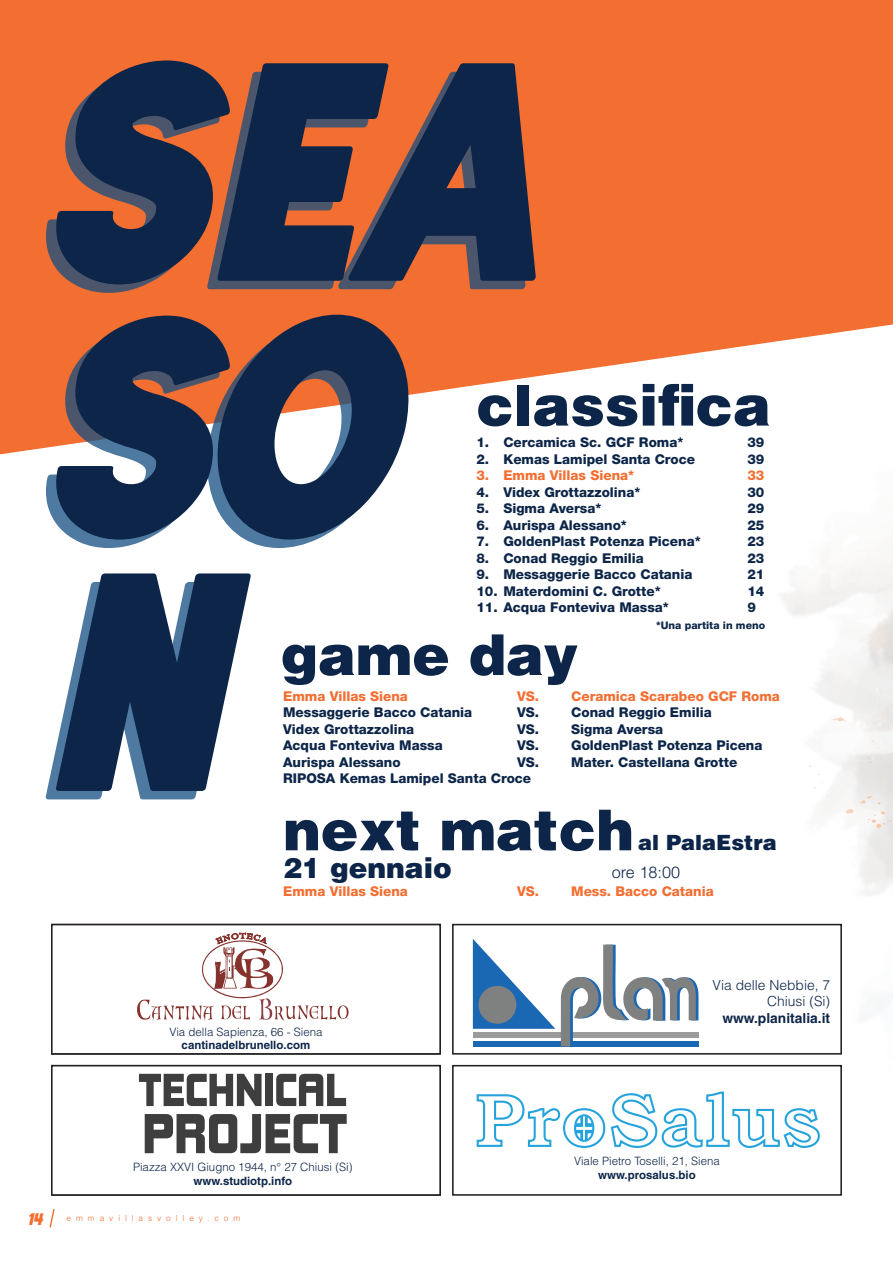
<style>
.page{position:relative;width:893px;height:1263px;background:#fff}
.page>*{position:absolute;margin:0;border:0;box-sizing:border-box;transform-origin:0 0}
.t1{font:italic 307.5px "Authentico";color:#0c2548}
.t2{font:900 56.4px "Helvetica LT Std";color:#0c2548}
.t3{font:900 28.05px "Helvetica LT Std";color:#0c2548}
.t4{font:900 21px "Helvetica LT Std";color:#0c2548}
.t5{font:italic 16.65px "Authentico";color:#f36e31}
.t6{font:300 16.2px "Helvetica LT Std";color:#0c2548}
.t7{font:300 13.8px "Helvetica LT Std";color:#0c2548}
.t8{font:700 13.8px "Helvetica LT Std";color:#0c2548}
.t9{font:800 13.5px "Helvetica Neue LT Std";color:#0c2548}
.t10{font:800 13.5px "Helvetica Neue LT Std";color:#f36e31}
.t11{font:300 11.55px "Helvetica LT Std";color:#0c2548}
.t12{font:700 11.55px "Helvetica LT Std";color:#0c2548}
.t13{font:800 10.5px "Helvetica Neue LT Std";color:#0c2548}
.t14{font:300 8.25px "Helvetica LT Std";letter-spacing:.6em;color:#f36e31}
</style>
<div class="page">
<svg style="left:49px;top:1209px;width:6px;height:19px"></svg>
<img style="left:646px;top:562px;width:247px;height:503px">
<svg style="left:0;top:0;width:893px;height:454px;background:#f4824e"></svg>
<svg style="left:139px;top:1074px;width:123px;height:32px"></svg>
<div style="left:265px;top:1074px;width:8px;height:32px;background:#3e3e3f"></div>
<svg style="left:276px;top:1074px;width:70px;height:32px"></svg>
<svg style="left:145px;top:1114px;width:202px;height:39px"></svg>
<div style="left:51px;top:1065px;width:390px;height:131px;border:2px solid #231f20"></div>
<div style="left:51px;top:924px;width:390px;height:130px;border:2px solid #231f20"></div>
<div style="left:452px;top:1065px;width:390px;height:131px;border:2px solid #231f20"></div>
<div style="left:453px;top:924px;width:388px;height:130px;background:#fff"></div>
<div style="left:452px;top:924px;width:390px;height:130px;border:2px solid #231f20"></div>
<svg style="left:137px;top:933px;width:212px;height:88px"></svg>
<svg style="left:473px;top:939px;width:82px;height:90px"></svg>
<div style="left:478px;top:986px;width:38px;height:38px;background:#7f8080;border-radius:50%"></div>
<div style="left:473px;top:1032px;width:225px;height:6px;background:#9c9b9b"></div>
<div style="left:473px;top:1042px;width:225px;height:5px;background:#1a67b3"></div>
<svg style="left:561px;top:944px;width:137px;height:102px"></svg>
<svg style="left:611px;top:1091px;width:209px;height:57px"></svg>
<svg style="left:477px;top:1094px;width:128px;height:54px"></svg>
<p class="t1" style="left:56px;top:-28px;width:486px">SEA</p>
<p class="t1" style="left:56px;top:227px;width:340px">SO</p>
<p class="t1" style="left:56px;top:482px;width:186px">N</p>
<p class="t2" style="left:476px;top:368px;width:296px">classifica</p>
<p class="t9" style="left:476px;top:434px;width:209px">1. Cercamica Sc. GCF Roma*</p>
<p class="t9" style="left:747px;top:434px;width:19px">39</p>
<p class="t9" style="left:476px;top:451px;width:220px">2. Kemas Lamipel Santa Croce</p>
<p class="t9" style="left:747px;top:451px;width:19px">39</p>
<p class="t10" style="left:476px;top:467px;width:159px">3. Emma Villas Siena*</p>
<p class="t10" style="left:747px;top:467px;width:19px">33</p>
<p class="t9" style="left:476px;top:484px;width:166px">4. Videx Grottazzolina*</p>
<p class="t9" style="left:747px;top:484px;width:19px">30</p>
<p class="t9" style="left:476px;top:500px;width:127px">5. Sigma Aversa*</p>
<p class="t9" style="left:747px;top:500px;width:19px">29</p>
<p class="t9" style="left:476px;top:517px;width:152px">6. Aurispa Alessano*</p>
<p class="t9" style="left:747px;top:517px;width:19px">25</p>
<p class="t9" style="left:476px;top:533px;width:226px">7. GoldenPlast Potenza Picena*</p>
<p class="t9" style="left:747px;top:533px;width:19px">23</p>
<p class="t9" style="left:476px;top:550px;width:169px">8. Conad Reggio Emilia</p>
<p class="t9" style="left:747px;top:550px;width:19px">23</p>
<p class="t9" style="left:476px;top:566px;width:218px">9. Messaggerie Bacco Catania</p>
<p class="t9" style="left:747px;top:566px;width:19px">21</p>
<p class="t9" style="left:476px;top:583px;width:186px">10. Materdomini C. Grotte*</p>
<p class="t9" style="left:747px;top:583px;width:19px">14</p>
<p class="t9" style="left:476px;top:599px;width:194px">11. Acqua Fonteviva Massa*</p>
<p class="t9" style="left:747px;top:599px;width:10px">9</p>
<p class="t13" style="left:656px;top:619px;width:110px">*Una partita in meno</p>
<p class="t2" style="left:281px;top:618px;width:299px">game day</p>
<p class="t10" style="left:283px;top:688px;width:126px">Emma Villas Siena</p>
<p class="t10" style="left:517px;top:688px;width:264px">VS. Ceramica Scarabeo GCF Roma</p>
<p class="t9" style="left:283px;top:704px;width:191px">Messaggerie Bacco Catania</p>
<p class="t9" style="left:517px;top:704px;width:196px">VS. Conad Reggio Emilia</p>
<p class="t9" style="left:283px;top:721px;width:133px">Videx Grottazzolina</p>
<p class="t9" style="left:517px;top:721px;width:148px">VS. Sigma Aversa</p>
<p class="t9" style="left:283px;top:737px;width:161px">Acqua Fonteviva Massa</p>
<p class="t9" style="left:517px;top:737px;width:247px">VS. GoldenPlast Potenza Picena</p>
<p class="t9" style="left:283px;top:754px;width:119px">Aurispa Alessano</p>
<p class="t9" style="left:517px;top:754px;width:222px">VS. Mater. Castellana Grotte</p>
<p class="t9" style="left:283px;top:770px;width:250px">RIPOSA Kemas Lamipel Santa Croce</p>
<p class="t2" style="left:283px;top:793px;width:352px">next match</p>
<p class="t3" style="left:283px;top:850px;width:170px">21 gennaio</p>
<p class="t6" style="left:612px;top:862px;width:70px">ore 18:00</p>
<p class="t4" style="left:638px;top:829px;width:140px">al PalaEstra</p>
<p class="t10" style="left:283px;top:883px;width:126px">Emma Villas Siena</p>
<p class="t10" style="left:517px;top:883px;width:198px">VS. Mess. Bacco Catania</p>
<p class="t11" style="left:169px;top:1024px;width:155px">Via della Sapienza, 66 - Siena</p>
<p class="t12" style="left:182px;top:1038px;width:130px">cantinadelbrunello.com</p>
<p class="t11" style="left:133px;top:1159px;width:221px">Piazza XXVI Giugno 1944, n° 27 Chiusi (Si)</p>
<p class="t12" style="left:194px;top:1173px;width:100px">www.studiotp.info</p>
<p class="t5" style="left:29px;top:1208px;width:16px">14</p>
<p class="t14" style="left:67px;top:1213px;width:175px">emmavillasvolley.com</p>
<p class="t7" style="left:713px;top:976px;width:119px">Via delle Nebbie, 7</p>
<p class="t7" style="left:767px;top:993px;width:64px">Chiusi (Si)</p>
<p class="t8" style="left:722px;top:1010px;width:109px">www.planitalia.it</p>
<p class="t11" style="left:574px;top:1154px;width:147px">Viale Pietro Toselli, 21, Siena</p>
<p class="t12" style="left:598px;top:1168px;width:99px">www.prosalus.bio</p>
</div>
